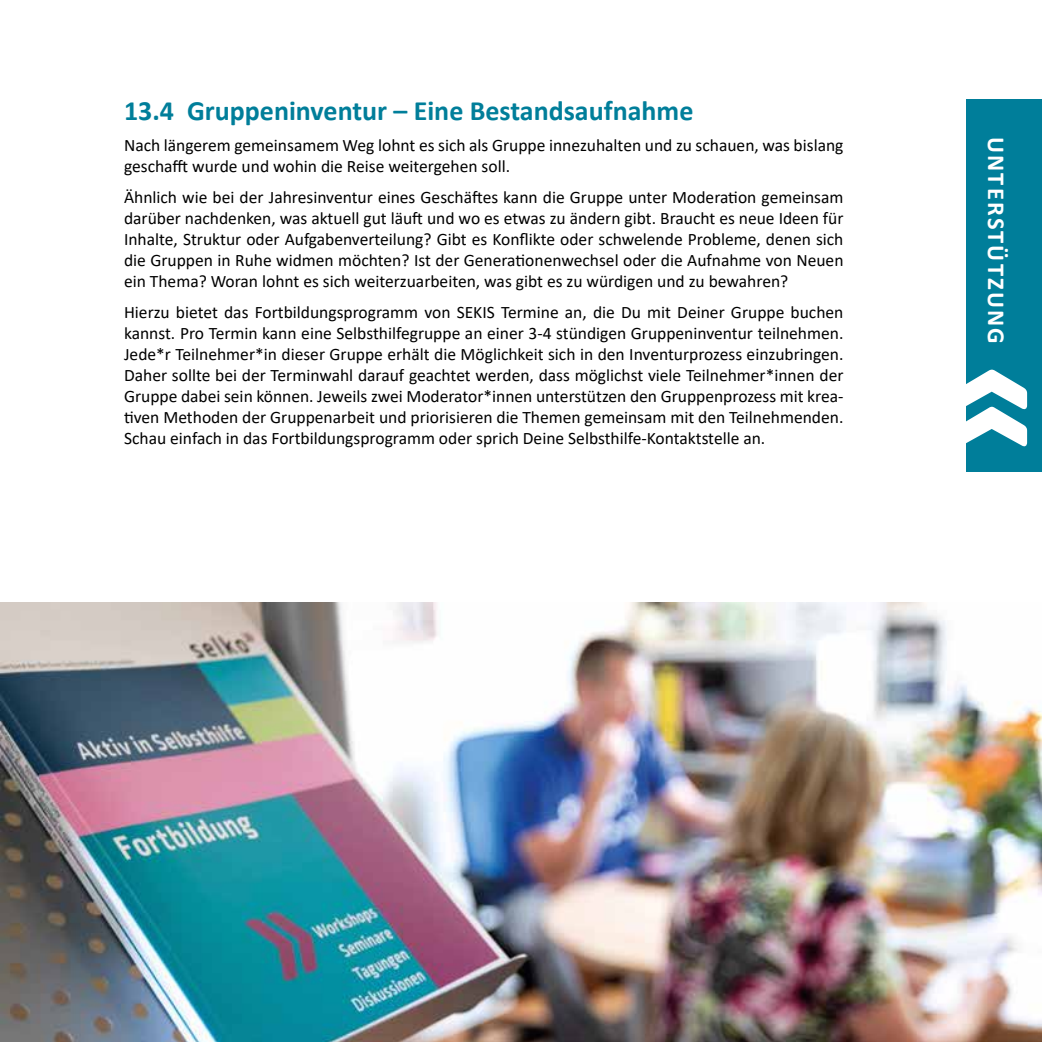
<style>
.page{position:relative;width:1042px;height:1042px;background:#fff}
.page>*{position:absolute;margin:0;border:0;box-sizing:border-box;transform-origin:0 0}
.t1{font:700 28px "Calibri";color:#007e9a}
.t2{font:700 24.5px "Calibri";letter-spacing:.09em;color:#fff}
.t3{font:17.5px/21px "Calibri";color:#000;text-align:justify}
</style>
<div class="page">
<div style="left:966px;top:99px;width:76px;height:372px;background:#007e9a"></div>
<svg style="left:966px;top:369px;width:61px;height:78px"></svg>
<img style="left:0;top:603px;width:1042px;height:439px">
<h1 class="t1" style="left:124px;top:91px;width:571px">13.4 Gruppeninventur – Eine Bestandsaufnahme</h1>
<p class="t3" style="left:124px;top:134px;width:721px">Nach längerem gemeinsamem Weg lohnt es sich als Gruppe innezuhalten und zu schauen, was bislang geschafft wurde und wohin die Reise weitergehen soll.</p>
<p class="t3" style="left:124px;top:186px;width:721px">Ähnlich wie bei der Jahresinventur eines Geschäftes kann die Gruppe unter Moderation gemeinsam darüber nachdenken, was aktuell gut läuft und wo es etwas zu ändern gibt. Braucht es neue Ideen für Inhalte, Struktur oder Aufgabenverteilung? Gibt es Konflikte oder schwelende Probleme, denen sich die Gruppen in Ruhe widmen möchten? Ist der Generationenwechsel oder die Aufnahme von Neuen ein Thema? Woran lohnt es sich weiterzuarbeiten, was gibt es zu würdigen und zu bewahren?</p>
<p class="t3" style="left:124px;top:301px;width:721px">Hierzu bietet das Fortbildungsprogramm von SEKIS Termine an, die Du mit Deiner Gruppe buchen kannst. Pro Termin kann eine Selbsthilfegruppe an einer 3-4 stündigen Gruppeninventur teilnehmen.<br>Jede*r Teilnehmer*in dieser Gruppe erhält die Möglichkeit sich in den Inventurprozess einzubringen.<br>Daher sollte bei der Terminwahl darauf geachtet werden, dass möglichst viele Teilnehmer*innen der Gruppe dabei sein können. Jeweils zwei Moderator*innen unterstützen den Gruppenprozess mit krea&shy;tiven Methoden der Gruppenarbeit und priorisieren die Themen gemeinsam mit den Teilnehmenden.<br>Schau einfach in das Fortbildungsprogramm oder sprich Deine Selbsthilfe-Kontaktstelle an.</p>
<h2 class="t2" style="left:1013px;top:137px;width:209px;rotate:90deg">UNTERSTÜTZUNG</h2>
</div>
